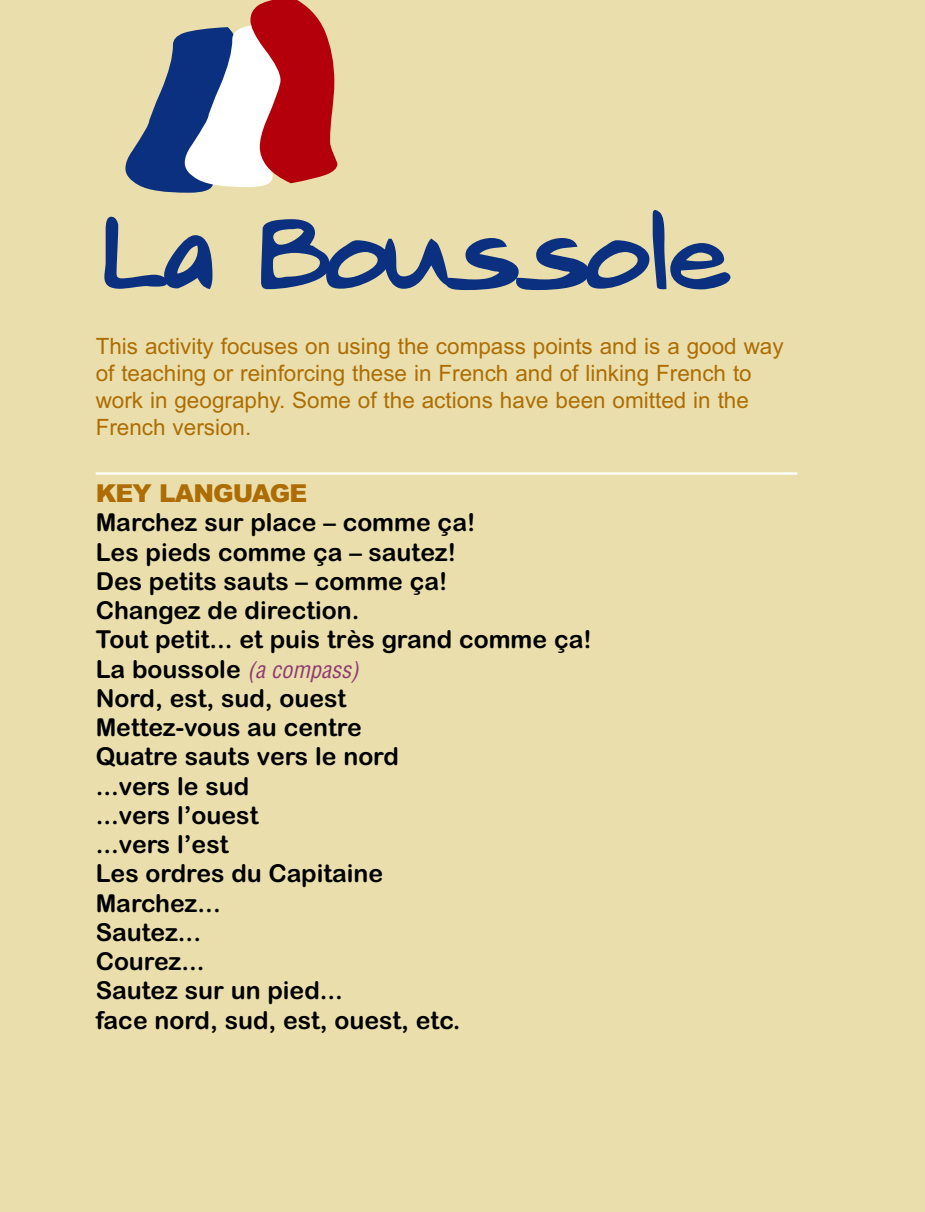
<style>
.page{position:relative;width:925px;height:1212px;background:#eadfac}
.page>*{position:absolute;margin:0;border:0;box-sizing:border-box;transform-origin:0 0}
.t1{font:258.75px "Yanks Hand";color:#0b3080;scale:4 1}
.t2{font:108px "Rays Hand";letter-spacing:-.05em;color:#0b3080;scale:1.2 1}
.t3{font:24.75px/29.2px "Arial Rounded MT Bold";color:#000}
.t4{font:900 24.75px "Arial";letter-spacing:-.035em;color:#ad6d04}
.t5{font:22.5px/27px "Arial MS";color:#ad6d04}
.s1{color:#b3000b}
.s2{font-family:"Helvetica";font-style:italic;font-stretch:condensed;font-size:22.5px;color:#8f3b72}
</style>
<div class="page">
<hr style="left:96px;top:472px;width:701px;height:3px;background:#fff">
<h1 class="t1" style="left:97px;top:-101px;width:76px">1<span class="s1">l</span></h1>
<h2 class="t2" style="left:96px;top:172px;width:531px">La Boussole</h2>
<p class="t5" style="left:96px;top:333px;width:689px">This activity focuses on using the compass points and is a good way of teaching or reinforcing these in French and of linking French to work in geography. Some of the actions have been omitted in the French version.</p>
<p class="t4" style="left:96px;top:479px;width:213px">KEY LANGUAGE</p>
<p class="t3" style="left:96px;top:508px;width:497px">Marchez sur place – comme ça!<br>Les pieds comme ça – sautez!<br>Des petits sauts – comme ça!<br>Changez de direction.<br>Tout petit... et puis très grand comme ça!<br>La boussole <span class="s2">(a compass)<br></span>Nord, est, sud, ouest<br>Mettez-vous au centre<br>Quatre sauts vers le nord<br>...vers le sud<br>...vers l’ouest<br>...vers l’est<br>Les ordres du Capitaine<br>Marchez...<br>Sautez...<br>Courez...<br>Sautez sur un pied...<br>face nord, sud, est, ouest, etc.</p>
</div>
